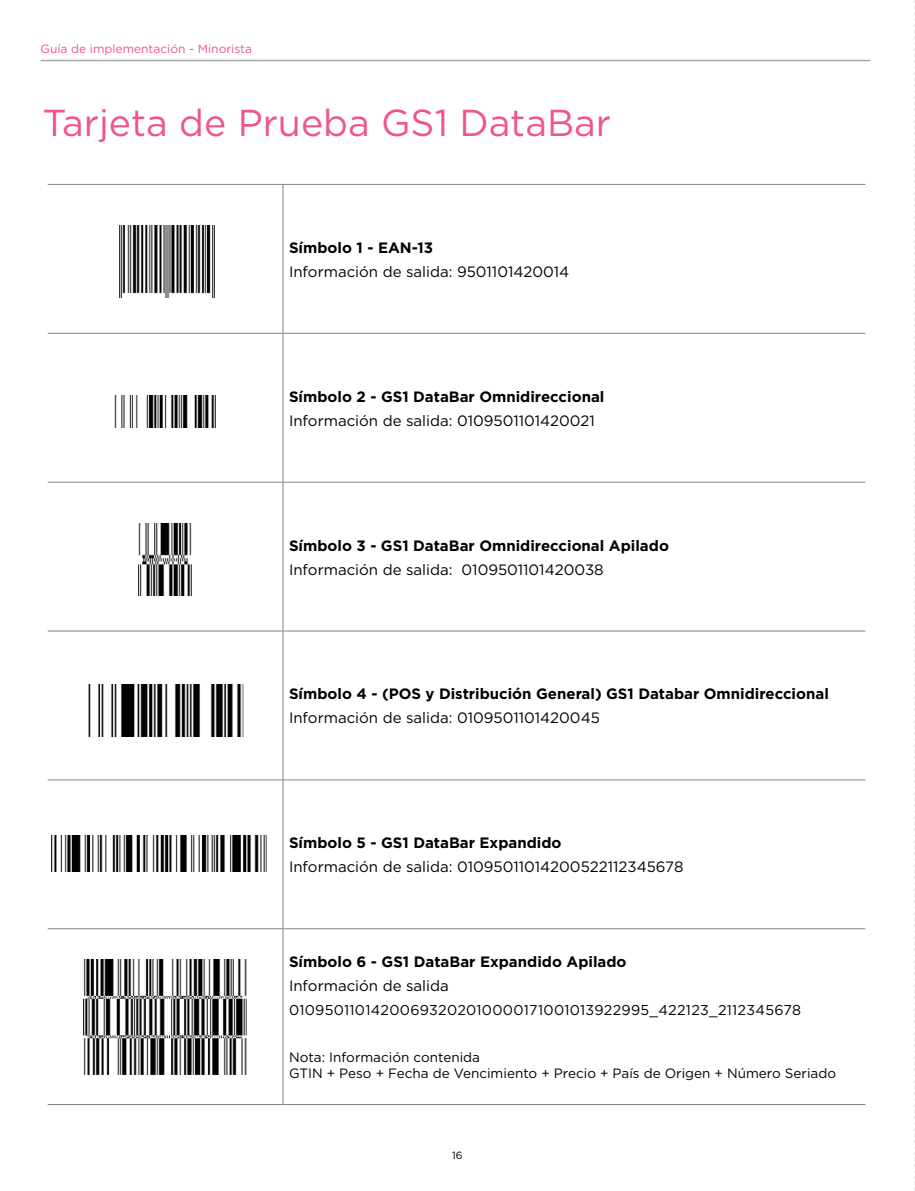
<style>
.page{position:relative;width:915px;height:1191px;background:#fff}
.page>*{position:absolute;margin:0;border:0;box-sizing:border-box;transform-origin:0 0}
.t1{font:37.5px "Gotham";color:#ef5587}
.t2{font:700 15px "Gotham";color:#000}
.t3{font:15px "Gotham";color:#000}
.t4{font:14.25px "Gotham";letter-spacing:.02em;color:#000}
.t5{font:13.5px/16.2px "Gotham";color:#000}
.t6{font:12px "Gotham";color:#ef5587}
.t7{font:10.5px "Gotham";color:#000}
</style>
<div class="page">
<svg style="left:914px;top:0;width:1px;height:1191px"></svg>
<hr style="left:41px;top:60px;width:829px;height:1px;background:#a7a9ac">
<hr style="left:282px;top:185px;width:1px;height:148px;background:#808285">
<hr style="left:48px;top:333px;width:235px;height:1px;background:#808285">
<hr style="left:283px;top:333px;width:582px;height:1px;background:#808285">
<hr style="left:282px;top:334px;width:1px;height:148px;background:#808285">
<hr style="left:48px;top:482px;width:235px;height:1px;background:#808285">
<hr style="left:283px;top:482px;width:582px;height:1px;background:#808285">
<hr style="left:282px;top:482px;width:1px;height:148px;background:#808285">
<hr style="left:48px;top:630px;width:235px;height:1px;background:#808285">
<hr style="left:283px;top:630px;width:582px;height:1px;background:#808285">
<hr style="left:282px;top:631px;width:1px;height:148px;background:#808285">
<hr style="left:48px;top:779px;width:235px;height:1px;background:#808285">
<hr style="left:283px;top:779px;width:582px;height:1px;background:#808285">
<hr style="left:282px;top:780px;width:1px;height:148px;background:#808285">
<hr style="left:48px;top:928px;width:235px;height:1px;background:#808285">
<hr style="left:283px;top:928px;width:582px;height:1px;background:#808285">
<hr style="left:282px;top:929px;width:1px;height:175px;background:#808285">
<hr style="left:48px;top:184px;width:235px;height:1px;background:#808285">
<hr style="left:283px;top:184px;width:582px;height:1px;background:#808285">
<hr style="left:48px;top:1104px;width:235px;height:1px;background:#808285">
<hr style="left:283px;top:1104px;width:582px;height:1px;background:#808285">
<img style="left:84px;top:959px;width:163px;height:115px">
<img style="left:119px;top:226px;width:95px;height:72px">
<img style="left:115px;top:395px;width:100px;height:32px">
<img style="left:138px;top:523px;width:54px;height:72px">
<img style="left:88px;top:684px;width:155px;height:52px">
<img style="left:51px;top:835px;width:215px;height:37px">
<p class="t6" style="left:41px;top:41px;width:213px">Guía de implementación - Minorista</p>
<h1 class="t1" style="left:43px;top:98px;width:570px">Tarjeta de Prueba GS1 DataBar</h1>
<p class="t2" style="left:289px;top:237px;width:145px">Símbolo 1 - EAN-13</p>
<p class="t3" style="left:289px;top:262px;width:282px">Información de salida: 9501101420014</p>
<p class="t2" style="left:289px;top:386px;width:317px">Símbolo 2 - GS1 DataBar Omnidireccional</p>
<p class="t3" style="left:289px;top:411px;width:307px">Información de salida: 0109501101420021</p>
<p class="t2" style="left:289px;top:535px;width:381px">Símbolo 3 - GS1 DataBar Omnidireccional Apilado</p>
<p class="t3" style="left:289px;top:559px;width:316px">Información de salida: 0109501101420038</p>
<p class="t2" style="left:289px;top:684px;width:541px">Símbolo 4 - (POS y Distribución General) GS1 Databar Omnidireccional</p>
<p class="t3" style="left:289px;top:708px;width:312px">Información de salida: 0109501101420045</p>
<p class="t2" style="left:289px;top:833px;width:274px">Símbolo 5 - GS1 DataBar Expandido</p>
<p class="t3" style="left:289px;top:857px;width:396px">Información de salida: 01095011014200522112345678</p>
<p class="t2" style="left:289px;top:952px;width:339px">Símbolo 6 - GS1 DataBar Expandido Apilado</p>
<p class="t3" style="left:289px;top:976px;width:161px">Información de salida</p>
<p class="t4" style="left:289px;top:1001px;width:513px">01095011014200693202010000171001013922995_422123_2112345678</p>
<p class="t5" style="left:289px;top:1048px;width:548px">Nota: Información contenida<br>GTIN + Peso + Fecha de Vencimiento + Precio + País de Origen + Número Seriado</p>
<p class="t7" style="left:452px;top:1148px;width:12px">16</p>
</div>
